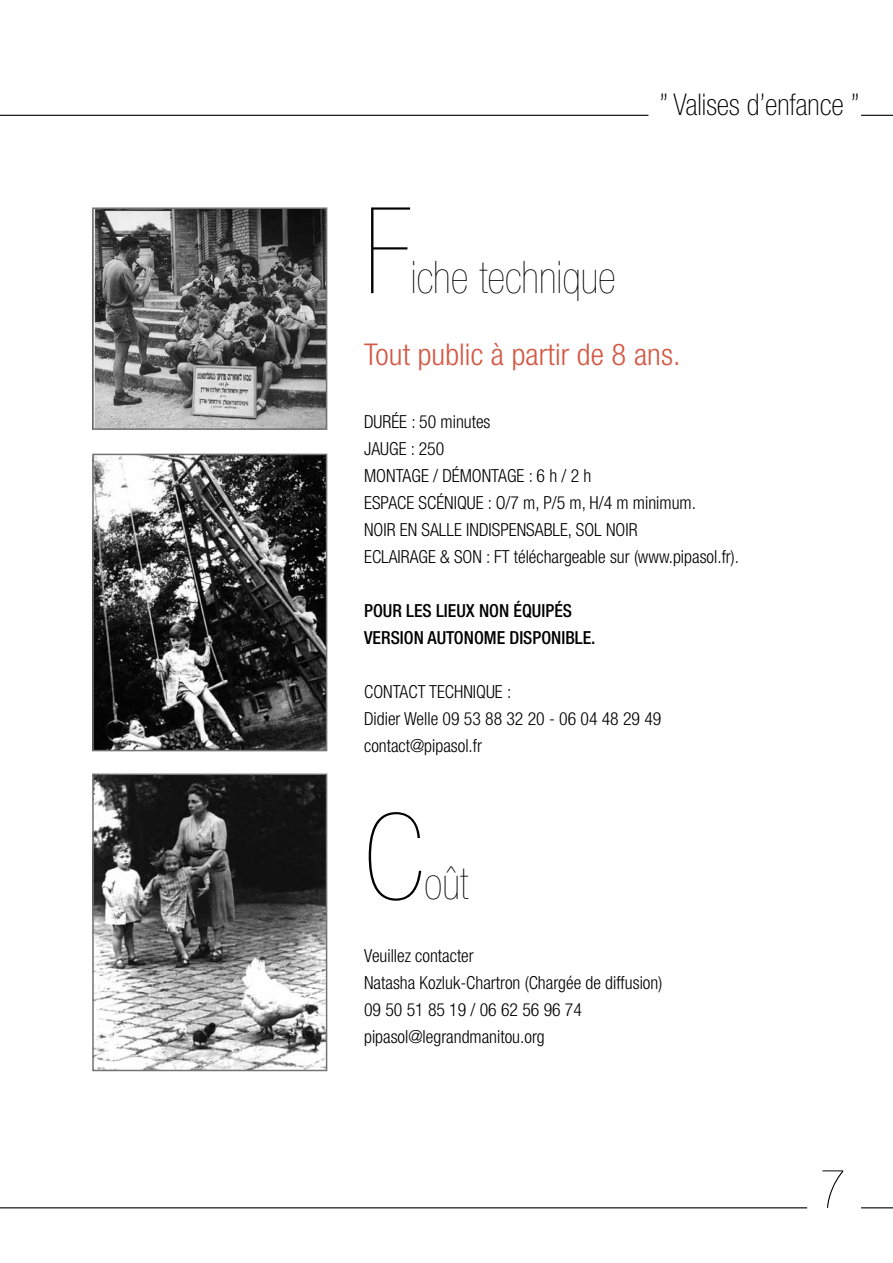
<style>
.page{position:relative;width:893px;height:1263px;background:#fff}
.page>*{position:absolute;margin:0;border:0;box-sizing:border-box;transform-origin:0 0}
.t1{font:200 condensed 120px "Helvetica Neue LT Std";color:#000}
.t2{font:200 condensed 53.85px "Helvetica Neue LT Std";color:#000}
.t3{font:200 condensed 45px "Helvetica Neue LT Std";color:#000}
.t4{font:300 condensed 30px "Helvetica Neue LT Std";letter-spacing:.005em;color:#d45844}
.t5{font:100 condensed 30px "Helvetica Neue LT Std";color:#000}
.t6{font:300 condensed 18px/27px "Helvetica Neue LT Std";color:#010001}
.t7{font:500 condensed 18px/27px "Helvetica Neue LT Std";color:#010001}
</style>
<div class="page">
<img style="left:95px;top:210px;width:229px;height:217px">
<div style="left:92px;top:207px;width:235px;height:223px;border:2px solid #747374"></div>
<img style="left:95px;top:457px;width:229px;height:291px">
<div style="left:92px;top:454px;width:235px;height:297px;border:2px solid #747374"></div>
<img style="left:95px;top:776px;width:229px;height:292px">
<div style="left:92px;top:773px;width:235px;height:298px;border:2px solid #747374"></div>
<hr style="left:861px;top:115px;width:32px;height:1px;background:#000">
<hr style="left:861px;top:1207px;width:32px;height:1px;background:#000">
<hr style="left:0;top:115px;width:648px;height:1px;background:#000">
<hr style="left:0;top:1207px;width:807px;height:1px;background:#000">
<h1 class="t1" style="left:364px;top:185px;width:48px">F</h1>
<h3 class="t3" style="left:411px;top:253px;width:206px">iche technique</h3>
<h3 class="t5" style="left:659px;top:88px;width:202px">” Valises d’enfance ”</h3>
<h3 class="t4" style="left:364px;top:337px;width:318px">Tout public à partir de 8 ans.</h3>
<p class="t6" style="left:364px;top:408px;width:376px">Durée : 50 minutes<br>Jauge : 250<br>Montage / Démontage : 6 h / 2 h<br>Espace scénique : O/7 m, P/5 m, H/4 m minimum.<br>Noir en salle indispensable, sol noir<br>Eclairage &amp; Son : FT téléchargeable sur (www.pipasol.fr).</p>
<p class="t7" style="left:364px;top:597px;width:233px">POUR LES LIEUX NON ÉQUIPÉS<br>VERSION AUTONOME DISPONIBLE.</p>
<p class="t6" style="left:364px;top:678px;width:299px">Contact technique :<br>Didier Welle 09 53 88 32 20 - 06 04 48 29 49 contact@pipasol.fr</p>
<h1 class="t1" style="left:364px;top:791px;width:62px">C</h1>
<h3 class="t3" style="left:424px;top:859px;width:46px">oût</h3>
<p class="t6" style="left:364px;top:942px;width:300px">Veuillez contacter<br>Natasha Kozluk-Chartron (Chargée de diffusion)<br>09 50 51 85 19 / 06 62 56 96 74 pipasol@legrandmanitou.org</p>
<h2 class="t2" style="left:820px;top:1159px;width:27px">7</h2>
</div>
